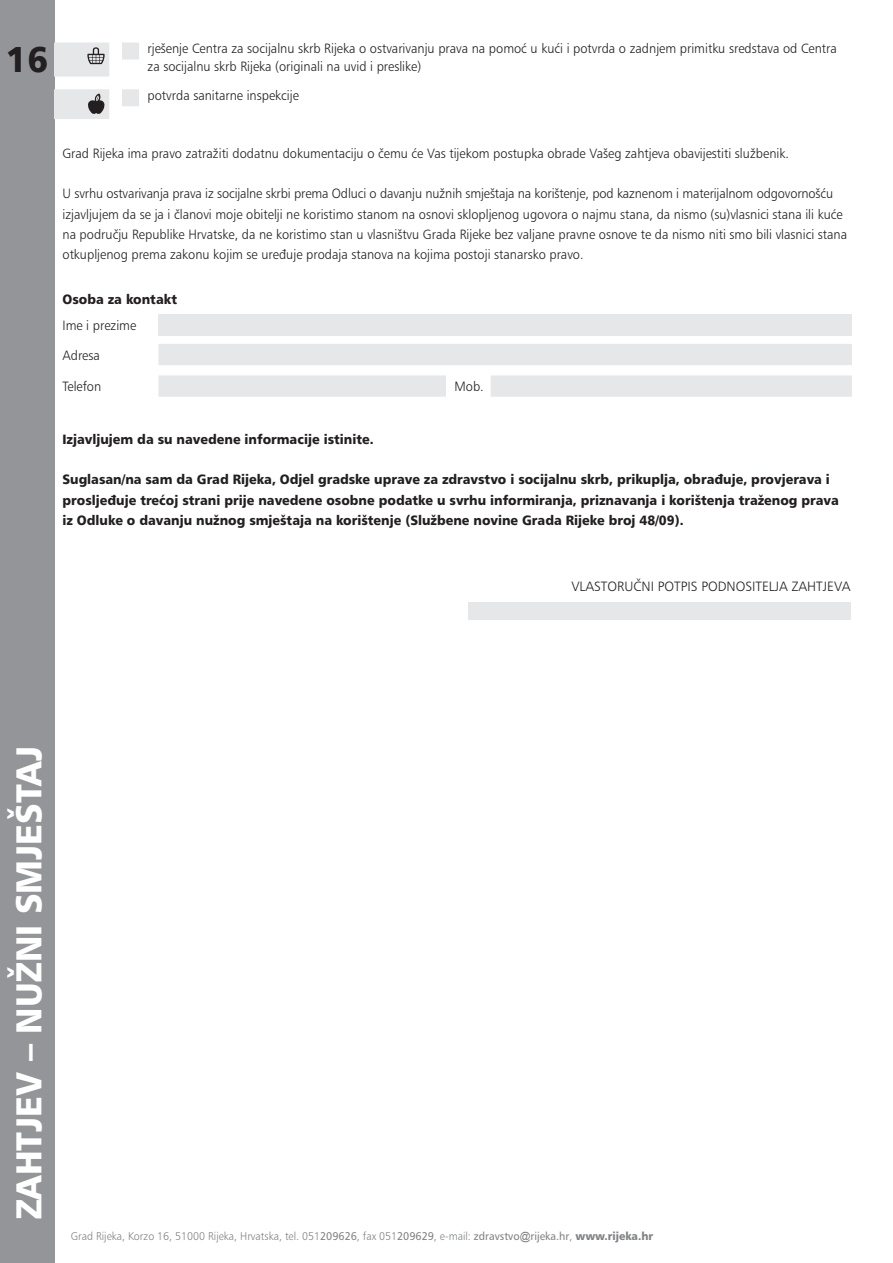
<style>
.page{position:relative;width:893px;height:1263px;background:#fff}
.page>*{position:absolute;margin:0;border:0;box-sizing:border-box;transform-origin:0 0}
.pasica{font:900 36px "Humanist 777";color:#fff;scale:.95 1}
.pasica-2{font:900 36px "Humanist 777";color:#231f20;scale:.95 1}
.osnovni_tekst{font:300 13.5px/20.2px "Humanist 777";color:#231f20;scale:.95 1}
.osnovni_tekst-2{font:900 13.5px/20.2px "Humanist 777";color:#231f20;scale:.95 1}
.osnovni_tekst-3{font:300 13.5px "Humanist 777";color:#231f20}
.osnovni_tekst-4{font:300 11.25px "Humanist 777";color:#808285;scale:.95 1}
.s1{font-weight:400}
.s2{font-family:"Arial";font-weight:400}
.s3{font-weight:900}
</style>
<div class="page">
<div style="left:0;top:0;width:54px;height:1263px;background:#939598"></div>
<svg style="left:54px;top:43px;width:85px;height:76px"></svg>
<div style="left:158px;top:314px;width:694px;height:21px;background:#e6e7e9"></div>
<svg style="left:158px;top:344px;width:694px;height:53px"></svg>
<div style="left:468px;top:602px;width:382px;height:17px;background:#e6e7e9"></div>
<p class="pasica-2" style="left:6px;top:36px;width:46px">16</p>
<p class="osnovni_tekst" style="left:148px;top:39px;width:727px;line-height:18px">rješenje Centra za socijalnu skrb Rijeka o ostvarivanju prava na pomo} u ku}i i potvrda o zadnjem primitku sredstava od Centra za socijalnu skrb Rijeka (originali na uvid i preslike)</p>
<p class="osnovni_tekst" style="left:148px;top:85px;width:161px">potvrda sanitarne inspekcije</p>
<p class="osnovni_tekst" style="left:63px;top:143px;width:766px">Grad Rijeka ima pravo zatražiti dodatnu dokumentaciju o ~emu }e Vas tijekom postupka obrade Vašeg zahtjeva obavijestiti službenik.</p>
<p class="osnovni_tekst" style="left:63px;top:183px;width:827px">U svrhu ostvarivanja prava iz socijalne skrbi prema Odluci o davanju nužnih smještaja na korištenje, pod kaznenom i materijalnom odgovornoš}u izjavljujem da se ja i ~lanovi moje obitelji ne koristimo stanom na osnovi sklopljenog ugovora o najmu stana, da nismo (su)vlasnici stana ili ku}e na podru~ju Republike Hrvatske, da ne koristimo stan u vlasništvu Grada Rijeke bez valjane pravne osnove te da nismo niti smo bili vlasnici stana otkupljenog prema zakonu kojim se ure|uje prodaja stanova na kojima postoji stanarsko pravo.</p>
<p class="osnovni_tekst-2" style="left:63px;top:289px;width:122px">Osoba za kontakt</p>
<p class="osnovni_tekst" style="left:63px;top:315px;width:79px">Ime i prezime</p>
<p class="osnovni_tekst" style="left:63px;top:345px;width:41px">Adresa</p>
<p class="osnovni_tekst" style="left:63px;top:376px;width:42px">Telefon</p>
<p class="osnovni_tekst" style="left:454px;top:376px;width:32px">Mob.</p>
<p class="osnovni_tekst-2" style="left:63px;top:429px;width:329px">Izjavljujem da su navedene informacije istinite.</p>
<p class="osnovni_tekst-2" style="left:63px;top:469px;width:819px">Suglasan/na sam da Grad Rijeka, Odjel gradske uprave za zdravstvo i socijalnu skrb, prikuplja, obra|uje, provjerava i proslje|uje tre}oj strani prije navedene osobne podatke u svrhu informiranja, priznavanja i korištenja traženog prava iz Odluke o davanju nu`nog smje{taja na kori{tenje (Službene novine Grada Rijeke broj 48/09).</p>
<p class="osnovni_tekst-3" style="left:571px;top:578px;width:280px">VLASTORU^NI POTPIS PODNOSITELJA ZAHTJEVA</p>
<p class="pasica" style="left:6px;top:1220px;width:501px;rotate:-90deg">ZAHTJEV – NU@NI SMJE[TAJ</p>
<p class="osnovni_tekst-4" style="left:71px;top:1229px;width:614px">Grad Rijeka, Korzo 16, 51000 Rijeka, Hrvatska, tel. 051<span class="s1">209626</span>, fax 051<span class="s1">209629</span>, e-mail: <span class="s1">zdravstvo</span><span class="s2">@</span><span class="s1">rijeka.hr</span>, <span class="s3">www.rijeka.hr</span></p>
</div>
